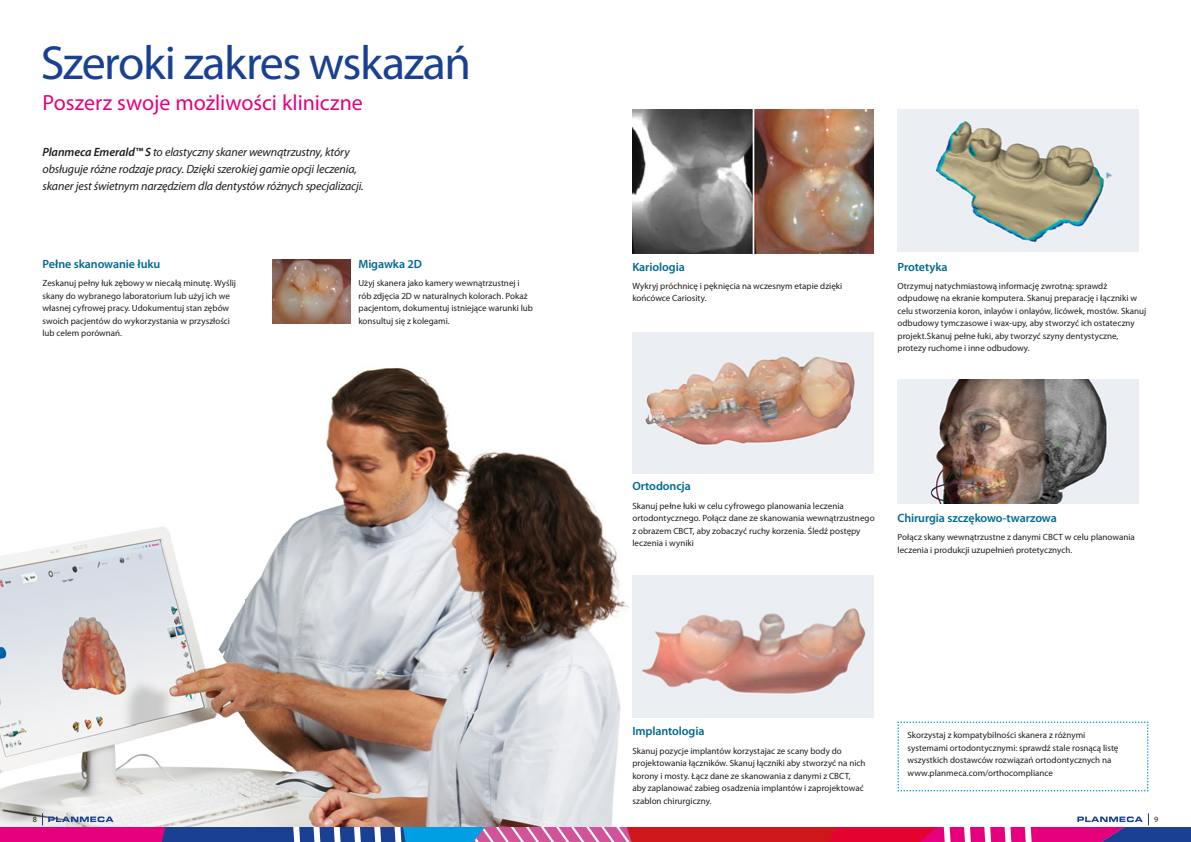
<style>
.page{position:relative;width:1191px;height:842px;background:#fff}
.page>*{position:absolute;margin:0;border:0;box-sizing:border-box;transform-origin:0 0}
.t1{font:48px "Myriad Pro";letter-spacing:-.03em;color:#194093}
.t2{font:22px "Myriad Pro";color:#e6007e}
.t3{font:italic 12px/17px "Myriad Pro";letter-spacing:-.01em;color:#1d1d1b}
.t4{font:600 12px "Myriad Pro";letter-spacing:-.01em;color:#006891}
.t5{font:9px/12.5px "Myriad Pro";color:#1d1d1b}
.t6{font:8px "Myriad Pro";color:#1d1d1b}
.s1{font-weight:600}
</style>
<div class="page">
<img style="left:0;top:367px;width:634px;height:446px">
<svg style="left:0;top:813px;width:1191px;height:29px"></svg>
<img style="left:632px;top:575px;width:241px;height:142px">
<img style="left:273px;top:259px;width:78px;height:65px">
<div style="left:632px;top:332px;width:241px;height:141px;background:#ebeff4"></div>
<img style="left:646px;top:357px;width:208px;height:89px">
<img style="left:897px;top:110px;width:241px;height:142px">
<div style="left:897px;top:379px;width:241px;height:124px;background:#ebeff4"></div>
<img style="left:931px;top:379px;width:177px;height:124px">
<img style="left:632px;top:110px;width:241px;height:143px">
<svg style="left:897px;top:721px;width:251px;height:70px"></svg>
<h1 class="t1" style="left:41px;top:44px;width:432px">Szeroki zakres wskazań</h1>
<h2 class="t2" style="left:43px;top:94px;width:322px">Poszerz swoje możliwości kliniczne</h2>
<h3 class="t3" style="left:43px;top:145px;width:323px"><span class="s1">Planmeca Emerald™ S</span> to elastyczny skaner wewnątrzustny, który obsługuje różne rodzaje pracy. Dzięki szerokiej gamie opcji leczenia, skaner jest świetnym narzędziem dla dentystów różnych specjalizacji.</h3>
<h3 class="t4" style="left:43px;top:259px;width:119px">Pełne skanowanie łuku</h3>
<p class="t5" style="left:43px;top:278px;width:195px">Zeskanuj pełny łuk zębowy w niecałą minutę. Wyślij skany do wybranego laboratorium lub użyj ich we własnej cyfrowej pracy. Udokumentuj stan zębów swoich pacjentów do wykorzystania w przyszłości lub celem porównań.</p>
<h3 class="t4" style="left:358px;top:259px;width:65px">Migawka 2D</h3>
<p class="t5" style="left:358px;top:278px;width:176px">Użyj skanera jako kamery wewnątrzustnej i rób zdjęcia 2D w naturalnych kolorach. Pokaż pacjentom, dokumentuj istniejące warunki lub konsultuj się z kolegami.</p>
<h3 class="t4" style="left:632px;top:262px;width:54px">Kariologia</h3>
<p class="t5" style="left:632px;top:280px;width:211px">Wykryj próchnicę i pęknięcia na wczesnym etapie dzięki końcówce Cariosity.</p>
<h3 class="t4" style="left:897px;top:262px;width:52px">Protetyka</h3>
<p class="t5" style="left:897px;top:280px;width:250px">Otrzymuj natychmiastową informację zwrotną: sprawdż odpudowę na ekranie komputera. Skanuj preparację i łączniki w celu stworzenia koron, inlayów i onlayów, licówek, mostów. Skanuj odbudowy tymczasowe i wax-upy, aby stworzyć ich ostateczny projekt.Skanuj pełne łuki, aby tworzyć szyny dentystyczne, protezy ruchome i inne odbudowy.</p>
<h3 class="t4" style="left:632px;top:482px;width:60px">Ortodoncja</h3>
<p class="t5" style="left:632px;top:500px;width:244px">Skanuj pełne łuki w celu cyfrowego planowania leczenia ortodontycznego. Połącz dane ze skanowania wewnątrzustnego z obrazem CBCT, aby zobaczyć ruchy korzenia. Śledź postępy leczenia i wyniki</p>
<h3 class="t4" style="left:897px;top:513px;width:161px">Chirurgia szczękowo-twarzowa</h3>
<p class="t5" style="left:897px;top:532px;width:239px">Połącz skany wewnątrzustne z danymi CBCT w celu planowania leczenia i produkcji uzupełnień protetycznych.</p>
<h3 class="t4" style="left:632px;top:727px;width:74px">Implantologia</h3>
<p class="t5" style="left:632px;top:745px;width:235px">Skanuj pozycje implantów korzystajac ze scany body do projektowania łączników. Skanuj łączniki aby stworzyć na nich korony i mosty. Łącz dane ze skanowania z danymi z CBCT, aby zaplanować zabieg osadzenia implantów i zaprojektować szablon chirurgiczny.</p>
<p class="t5" style="left:907px;top:730px;width:212px">Skorzystaj z kompatybilności skanera z różnymi systemami ortodontycznymi: sprawdź stale rosnącą listę wszystkich dostawców rozwiązań ortodontycznych na www.planmeca.com/orthocompliance</p>
<p class="t6" style="left:33px;top:816px;width:6px">8</p>
<p class="t6" style="left:1154px;top:816px;width:6px">9</p>
</div>
